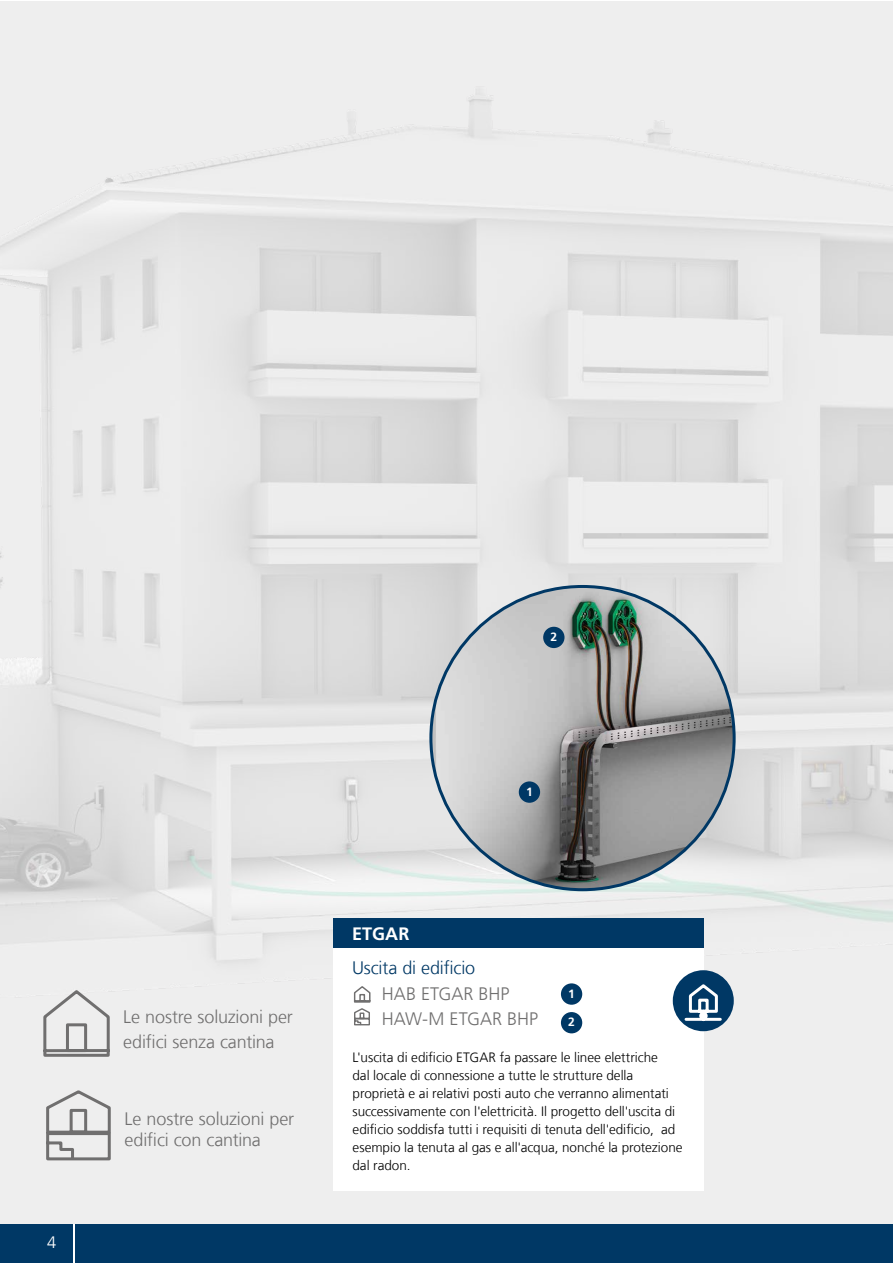
<style>
.page{position:relative;width:893px;height:1263px;background:#fff}
.page>*{position:absolute;margin:0;border:0;box-sizing:border-box;transform-origin:0 0}
.t1{font:300 18px/25.2px "Frutigerfor Hauff";letter-spacing:-.01em;color:#706f6f}
.t2{font:300 18px "Frutigerfor Hauff";letter-spacing:-.01em;color:#003865}
.t3{font:700 18px "Frutigerfor Hauff";letter-spacing:.01em;color:#fff}
.t4{font:300 16.5px "Frutigerfor Hauff";color:#fff}
.t5{font:300 13.5px/18px "Frutigerfor Hauff";color:#000}
.t6{font:700 12px "Frutigerfor Hauff";color:#fff}
</style>
<div class="page">
<div style="left:0;top:1225px;width:893px;height:38px;background:#003865"></div>
<hr style="left:73px;top:1213px;width:1px;height:50px;background:#fff">
<img style="left:0;top:15px;width:893px;height:1209px">
<img style="left:431px;top:586px;width:303px;height:304px;border-radius:152px">
<div style="left:519px;top:781px;width:21px;height:22px;background:#003865;border-radius:50%"></div>
<div style="left:543px;top:627px;width:21px;height:21px;background:#003865;border-radius:50%"></div>
<div style="left:333px;top:944px;width:370px;height:246px;background:#fff"></div>
<div style="left:333px;top:918px;width:370px;height:30px;background:#003865"></div>
<div style="left:673px;top:970px;width:61px;height:61px;background:#003865;border-radius:50%"></div>
<svg style="left:684px;top:984px;width:38px;height:38px"></svg>
<div style="left:561px;top:983px;width:21px;height:22px;background:#003865;border-radius:50%"></div>
<div style="left:561px;top:1012px;width:21px;height:21px;background:#003865;border-radius:50%"></div>
<svg style="left:353px;top:986px;width:18px;height:40px"></svg>
<svg style="left:45px;top:1088px;width:67px;height:74px;background:#cecece"></svg>
<svg style="left:42px;top:987px;width:69px;height:71px;background:#d2d2d2"></svg>
<p class="t4" style="left:47px;top:1232px;width:11px">4</p>
<h1 class="t1" style="left:123px;top:1004px;width:171px">Le nostre soluzioni per edifici senza cantina</h1>
<h1 class="t1" style="left:125px;top:1108px;width:171px;line-height:21px">Le nostre soluzioni per edifici con cantina</h1>
<p class="t6" style="left:550px;top:630px;width:8px">2</p>
<p class="t6" style="left:526px;top:784px;width:8px">1</p>
<h1 class="t3" style="left:352px;top:923px;width:59px">ETGAR</h1>
<h1 class="t2" style="left:352px;top:957px;width:125px">Uscita di edificio</h1>
<h1 class="t1" style="left:382px;top:980px;width:158px">HAB ETGAR BHP<br>HAW-M ETGAR BHP</h1>
<p class="t6" style="left:568px;top:986px;width:8px">1</p>
<p class="t6" style="left:568px;top:1015px;width:8px">2</p>
<p class="t5" style="left:353px;top:1048px;width:332px">L'uscita di edificio ETGAR fa passare le linee elettriche<br>dal locale di connessione a tutte le strutture della proprietà e ai relativi posti auto che verranno alimentati successivamente con l'elettricità. Il progetto dell'uscita di edificio soddisfa tutti i requisiti di tenuta dell'edificio, ad esempio la tenuta al gas e all'acqua, nonché la protezione dal radon.</p>
</div>
